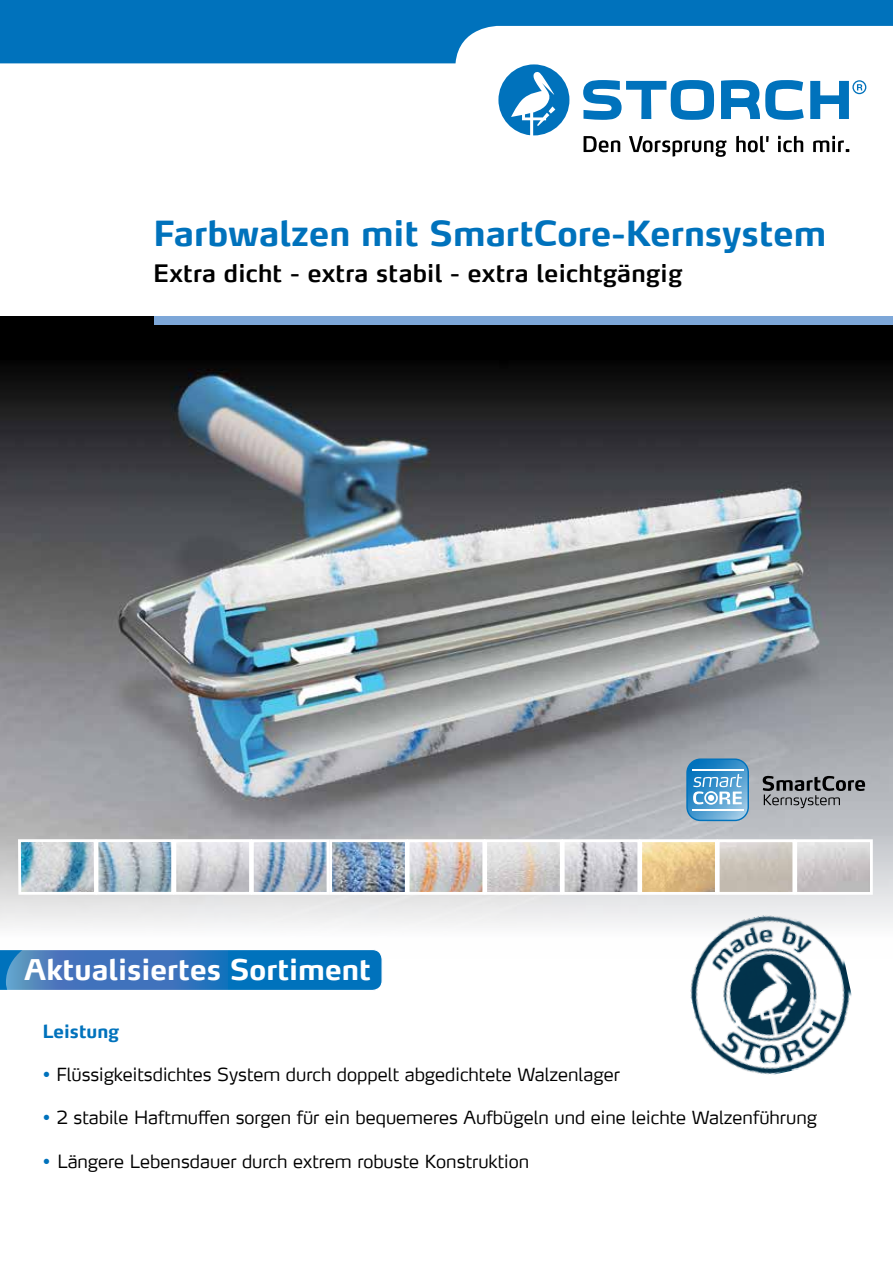
<style>
.page{position:relative;width:893px;height:1263px;background:#fff}
.page>*{position:absolute;margin:0;border:0;box-sizing:border-box;transform-origin:0 0}
.t1{font:700 34.5px "Max LF";color:#0072bc}
.t2{font:700 28.5px "Max LF";color:#fff}
.t3{font:600 24px "Max LF";letter-spacing:.01em;color:#000}
.t4{font:300 18px "Max LF";color:#000}
.t5{font:700 18px "Max LF";color:#0072bc}
.s1{color:#0072bc}
</style>
<div class="page">
<svg style="left:0;top:0;width:893px;height:63px;fill:#0072bc"></svg>
<svg style="left:583px;top:80px;width:131px;height:40px"></svg>
<svg style="left:721px;top:80px;width:83px;height:40px"></svg>
<svg style="left:810px;top:81px;width:39px;height:38px"></svg>
<svg style="left:857px;top:84px;width:5px;height:6px"></svg>
<div style="left:852px;top:80px;width:14px;height:14px;border:1px solid #0072bc;border-radius:50%"></div>
<svg style="left:498px;top:64px;width:71px;height:71px"></svg>
<svg style="left:584px;top:136px;width:36px;height:16px"></svg>
<svg style="left:629px;top:136px;width:98px;height:21px"></svg>
<svg style="left:736px;top:136px;width:33px;height:16px"></svg>
<svg style="left:778px;top:136px;width:25px;height:16px"></svg>
<svg style="left:813px;top:136px;width:36px;height:16px"></svg>
<svg style="left:0;top:959px;width:382px;height:31px;background:#2576bc"></svg>
<img style="left:690px;top:959px;width:162px;height:116px">
<img style="left:0;top:324px;width:893px;height:635px">
<img style="left:177px;top:843px;width:148px;height:48px">
<div style="left:173px;top:839px;width:79px;height:56px;border:3px solid #fff"></div>
<div style="left:251px;top:839px;width:78px;height:56px;border:3px solid #fff"></div>
<img style="left:333px;top:843px;width:71px;height:48px">
<div style="left:329px;top:839px;width:79px;height:56px;border:3px solid #fff"></div>
<img style="left:411px;top:843px;width:70px;height:48px">
<div style="left:407px;top:839px;width:78px;height:56px;border:3px solid #fff"></div>
<img style="left:488px;top:843px;width:71px;height:48px">
<div style="left:484px;top:839px;width:79px;height:56px;border:3px solid #fff"></div>
<img style="left:566px;top:843px;width:70px;height:48px">
<div style="left:562px;top:839px;width:78px;height:56px;border:3px solid #fff"></div>
<img style="left:643px;top:843px;width:71px;height:48px">
<div style="left:639px;top:839px;width:79px;height:56px;border:3px solid #fff"></div>
<img style="left:721px;top:843px;width:70px;height:48px">
<div style="left:717px;top:839px;width:78px;height:56px;border:3px solid #fff"></div>
<img style="left:798px;top:843px;width:71px;height:48px">
<div style="left:794px;top:839px;width:79px;height:56px;border:3px solid #fff"></div>
<div style="left:0;top:316px;width:154px;height:8px;background:#000"></div>
<div style="left:154px;top:316px;width:739px;height:8px;background:#7da7d8"></div>
<svg style="left:686px;top:758px;width:63px;height:63px;background:#61a5d2"></svg>
<hr style="left:692px;top:769px;width:51px;height:1px;background:#fff">
<hr style="left:692px;top:809px;width:51px;height:1px;background:#fff">
<svg style="left:763px;top:776px;width:102px;height:32px;background:#85878b"></svg>
<img style="left:22px;top:843px;width:71px;height:48px">
<div style="left:18px;top:839px;width:79px;height:56px;border:3px solid #fff"></div>
<img style="left:100px;top:843px;width:70px;height:48px">
<div style="left:96px;top:839px;width:78px;height:56px;border:3px solid #fff"></div>
<h1 class="t1" style="left:153px;top:212px;width:674px">Farbwalzen mit SmartCore-Kernsystem</h1>
<h3 class="t3" style="left:153px;top:258px;width:531px">Extra dicht - extra stabil - extra leichtgängig</h3>
<h2 class="t2" style="left:24px;top:951px;width:348px">Aktualisiertes Sortiment</h2>
<p class="t5" style="left:43px;top:1020px;width:78px">Leistung</p>
<p class="t4" style="left:43px;top:1063px;width:579px"><span class="s1">•</span> Flüssigkeitsdichtes System durch doppelt abgedichtete Walzenlager</p>
<p class="t4" style="left:43px;top:1106px;width:776px"><span class="s1">•</span> 2 stabile Haftmuffen sorgen für ein bequemeres Aufbügeln und eine leichte Walzenführung</p>
<p class="t4" style="left:43px;top:1150px;width:488px"><span class="s1">•</span> Längere Lebensdauer durch extrem robuste Konstruktion</p>
</div>
